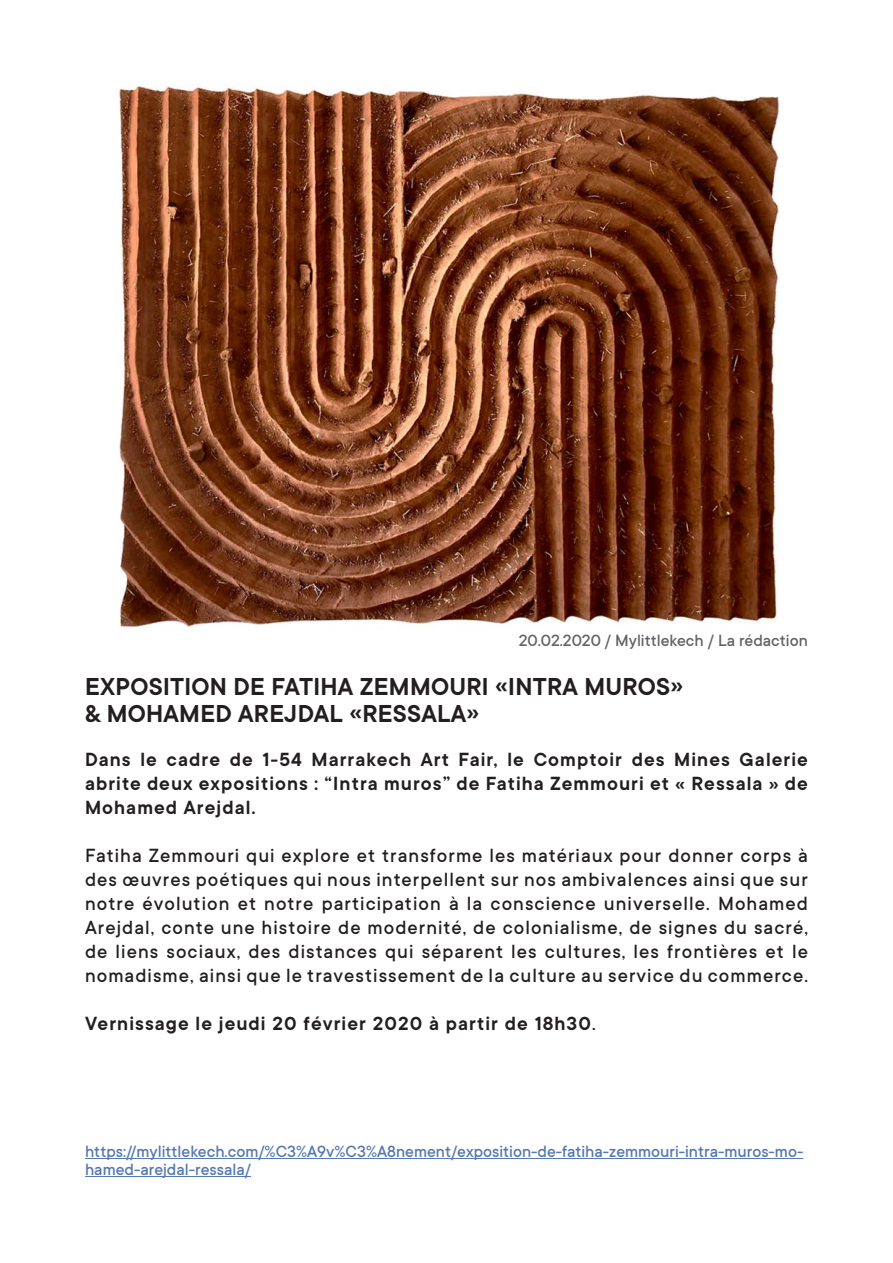
<style>
.page{position:relative;width:893px;height:1263px;background:#fff}
.page>*{position:absolute;margin:0;border:0;box-sizing:border-box;transform-origin:0 0}
.t1{font:600 27px "TT Commons";letter-spacing:.01em;color:#231f20}
.t2{font:500 21px/24px "TT Commons";letter-spacing:.05em;color:#231f20;text-align:justify}
.t3{font:600 21px/24px "TT Commons";letter-spacing:.05em;color:#231f20;text-align:justify}
.t4{font:500 18px/18px "TT Commons";color:#5678b0}
.t5{font:500 18px "TT Commons";color:#636366}
.s1{font-weight:500}
</style>
<div class="page">
<img style="left:119px;top:85px;width:660px;height:542px">
<hr style="left:85px;top:1158px;width:718px;height:1px;background:#5678b0">
<hr style="left:85px;top:1176px;width:166px;height:1px;background:#5678b0">
<p class="t5" style="left:519px;top:629px;width:291px">20.02.2020 / Mylittlekech / La rédaction</p>
<p class="t1" style="left:85px;top:669px;width:600px">EXPOSITION DE FATIHA ZEMMOURI «INTRA MUROS»</p>
<p class="t1" style="left:85px;top:696px;width:396px">&amp; MOHAMED AREJDAL «RESSALA»</p>
<p class="t3" style="left:85px;top:747px;width:724px">Dans le cadre de 1-54 Marrakech Art Fair, le Comptoir des Mines Galerie abrite deux expositions : “Intra muros” de Fatiha Zemmouri et « Ressala » de Mohamed Arejdal.</p>
<p class="t2" style="left:85px;top:843px;width:724px">Fatiha Zemmouri qui explore et transforme les matériaux pour donner corps à des œuvres poétiques qui nous interpellent sur nos ambivalences ainsi que sur notre évolution et notre participation à la conscience universelle. Mohamed Arejdal, conte une histoire de modernité, de colonialisme, de signes du sacré, de liens sociaux, des distances qui séparent les cultures, les frontières et le nomadisme, ainsi que le travestissement de la culture au service du commerce.</p>
<p class="t3" style="left:85px;top:1011px;width:512px">Vernissage le jeudi 20 février 2020 à partir de 18h30<span class="s1">.</span></p>
<p class="t4" style="left:85px;top:1141px;width:720px">https://mylittlekech.com/%C3%A9v%C3%A8nement/exposition-de-fatiha-zemmouri-intra-muros-mo&shy;hamed-arejdal-ressala/</p>
</div>
